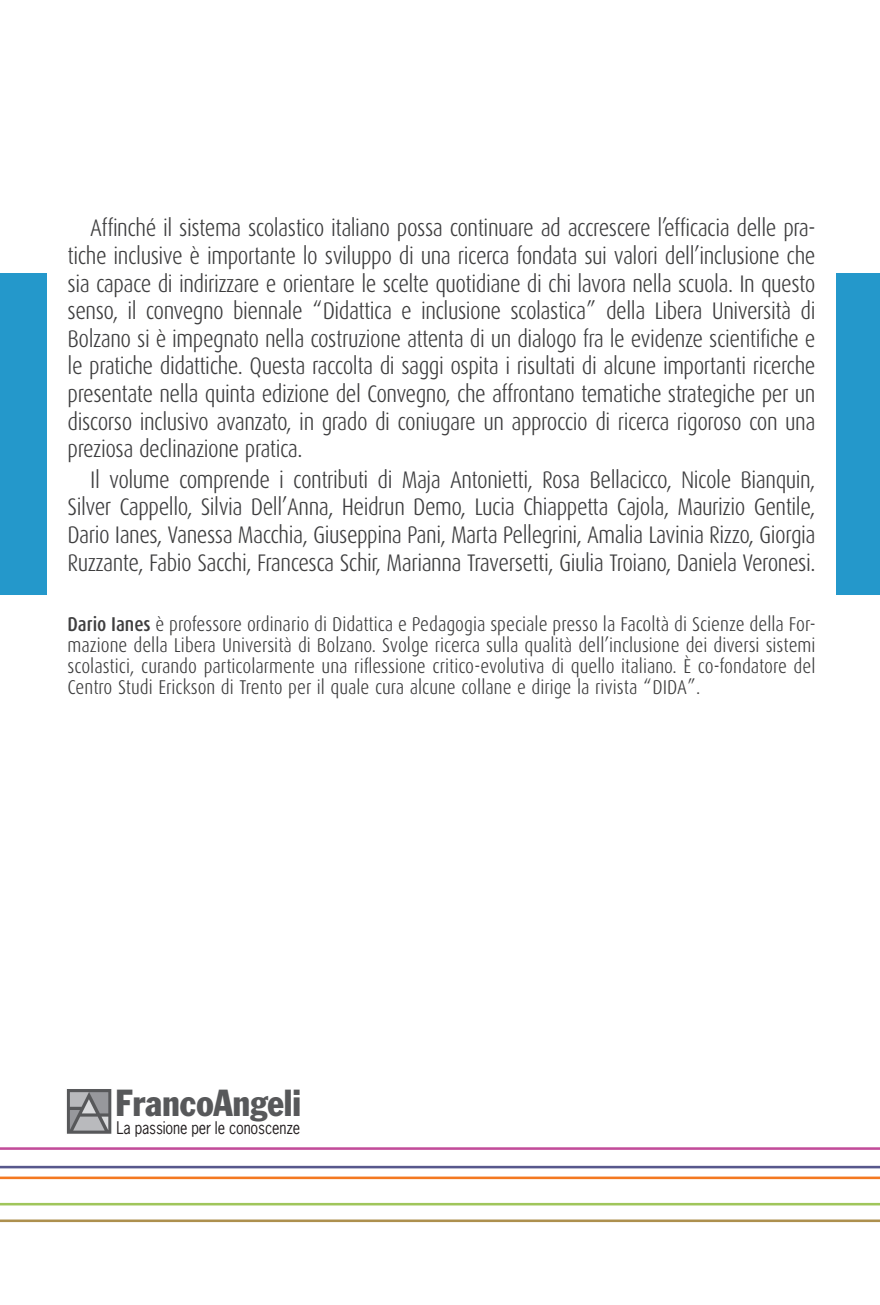
<style>
.page{position:relative;width:880px;height:1305px;background:#fff}
.page>*{position:absolute;margin:0;border:0;box-sizing:border-box;transform-origin:0 0}
.t1{font:condensed 37px "Franklin Gothic";letter-spacing:-.005em;color:#57585a}
.t2{font:300 24px/27.6px "Dax Condensed";letter-spacing:-.02em;color:#3e3e3f;text-align:justify}
.t3{font:300 20px/21px "Dax Condensed";color:#3e3e3f;text-align:justify}
.t4{font:16.4px "News Gothic";letter-spacing:-.01em;color:#231f20;scale:.88 1}
.s1{font-weight:500}
</style>
<div class="page">
<hr style="left:0;top:1147px;width:880px;height:2px;background:#c24c9a">
<hr style="left:0;top:1165px;width:880px;height:3px;background:#57588c">
<hr style="left:0;top:1176px;width:880px;height:3px;background:#f47921">
<hr style="left:0;top:1202px;width:880px;height:3px;background:#a0c65b">
<hr style="left:0;top:1219px;width:880px;height:2px;background:#ad904e">
<div style="left:0;top:273px;width:880px;height:322px;background:#2498cb"></div>
<img style="left:66px;top:1089px;width:46px;height:45px">
<div style="left:47px;top:72px;width:789px;height:983px;background:#fff"></div>
<p class="t2" style="left:68px;top:214px;width:749px;text-indent:23px">Affinché il sistema scolastico italiano possa continuare ad accrescere l’efficacia delle pra&shy;tiche inclusive è importante lo sviluppo di una ricerca fondata sui valori dell’inclusione che sia capace di indirizzare e orientare le scelte quotidiane di chi lavora nella scuola. In questo senso, il convegno biennale “Didattica e inclusione scolastica” della Libera Università di Bolzano si è impegnato nella costruzione attenta di un dialogo fra le evidenze scientifiche e le pratiche didattiche. Questa raccolta di saggi ospita i risultati di alcune importanti ricerche presentate nella quinta edizione del Convegno, che affrontano tematiche strategiche per un discorso inclusivo avanzato, in grado di coniugare un approccio di ricerca rigoroso con una preziosa declinazione pratica.</p>
<p class="t2" style="left:68px;top:466px;width:749px;text-indent:23px">Il volume comprende i contributi di Maja Antonietti, Rosa Bellacicco, Nicole Bianquin, Silver Cappello, Silvia Dell’Anna, Heidrun Demo, Lucia Chiappetta Cajola, Maurizio Gentile, Dario Ianes, Vanessa Macchia, Giuseppina Pani, Marta Pellegrini, Amalia Lavinia Rizzo, Giorgia Ruzzante, Fabio Sacchi, Francesca Schir, Marianna Traversetti, Giulia Troiano, Daniela Veronesi.</p>
<p class="t3" style="left:68px;top:614px;width:749px"><span class="s1">Dario Ianes</span> è professore ordinario di Didattica e Pedagogia speciale presso la Facoltà di Scienze della For&shy;mazione della Libera Università di Bolzano. Svolge ricerca sulla qualità dell’inclusione dei diversi sistemi scolastici, curando particolarmente una riflessione critico-evolutiva di quello italiano. È co-fondatore del Centro Studi Erickson di Trento per il quale cura alcune collane e dirige la rivista “DIDA</p>
<p class="t3" style="left:687px;top:677px;width:15px">”.</p>
<h1 class="t1" style="left:116px;top:1080px;width:187px">FrancoAngeli</h1>
<p class="t4" style="left:116px;top:1117px;width:210px">La passione per le conoscenze</p>
</div>
